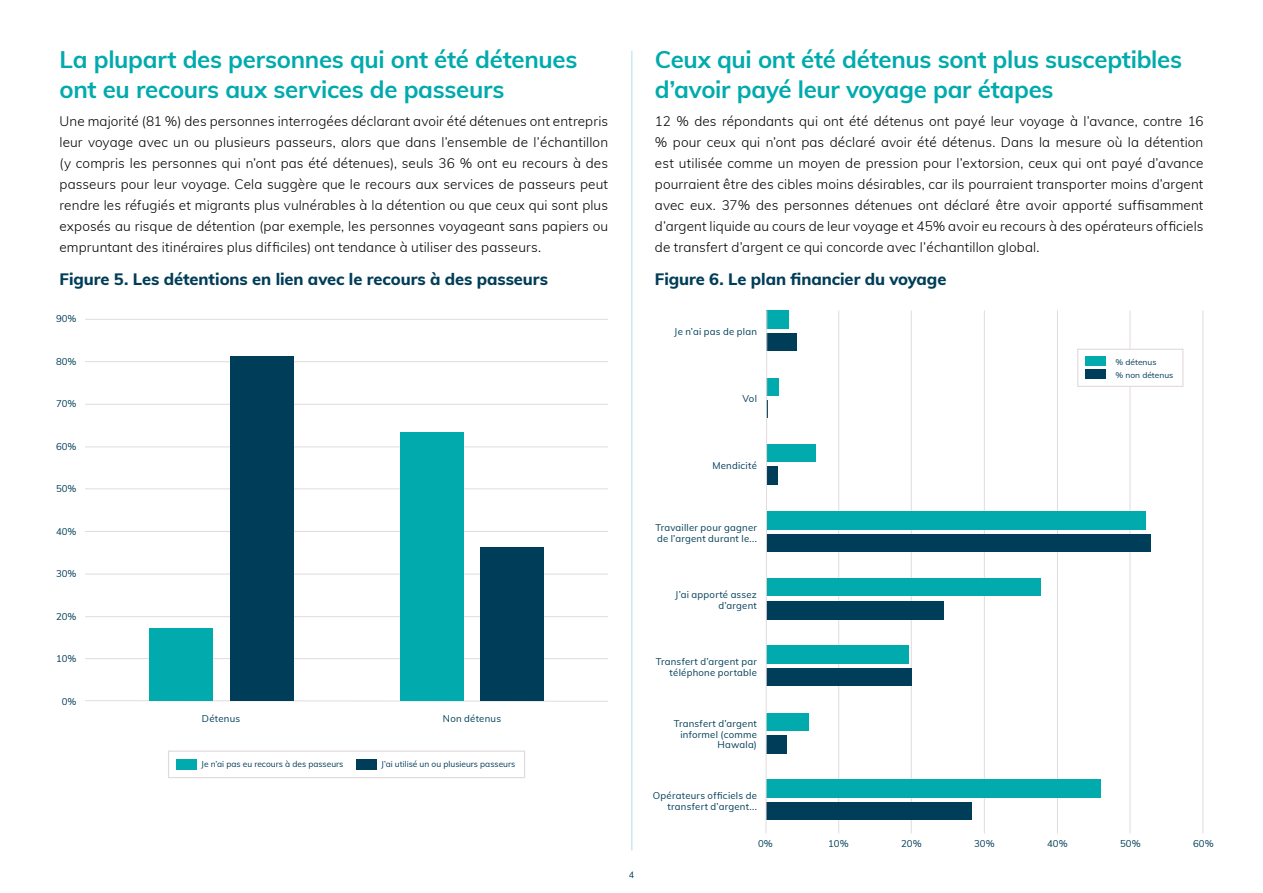
<style>
.page{position:relative;width:1263px;height:893px;background:#fff}
.page>*{position:absolute;margin:0;border:0;box-sizing:border-box;transform-origin:0 0}
.t1{font:700 24px/30px "Muli";letter-spacing:-.01em;color:#00aaad}
.t2{font:800 16.5px "Muli";letter-spacing:-.005em;color:#003d58}
.t3{font:300 13.5px/21px "Muli";letter-spacing:.01em;color:#000;text-align:justify}
.t4{font:9.6px/10.8px "Muli";letter-spacing:.025em;color:#003d58;text-align:right}
.t5{font:9px "Muli";color:#003d58}
.t6{font:8.4px "Muli";color:#003d58}
.t7{font:7.95px/12.9px "Muli";color:#003d58;scale:1.05 1}
</style>
<div class="page">
<hr style="left:631px;top:51px;width:1px;height:799px;background:#afdfe4">
<hr style="left:85px;top:319px;width:523px;height:1px;background:#e3dadd">
<hr style="left:85px;top:361px;width:523px;height:1px;background:#e3dadd">
<hr style="left:85px;top:404px;width:523px;height:1px;background:#e3dadd">
<hr style="left:85px;top:446px;width:523px;height:1px;background:#e3dadd">
<hr style="left:85px;top:488px;width:523px;height:1px;background:#e3dadd">
<hr style="left:85px;top:531px;width:523px;height:1px;background:#e3dadd">
<hr style="left:85px;top:574px;width:523px;height:1px;background:#e3dadd">
<hr style="left:85px;top:616px;width:523px;height:1px;background:#e3dadd">
<hr style="left:85px;top:658px;width:523px;height:1px;background:#e3dadd">
<svg style="left:85px;top:700px;width:523px;height:2px"></svg>
<div style="left:400px;top:433px;width:63px;height:268px;background:#00aaad"></div>
<div style="left:480px;top:548px;width:64px;height:153px;background:#003d58"></div>
<div style="left:149px;top:628px;width:64px;height:73px;background:#00aaad"></div>
<div style="left:230px;top:356px;width:63px;height:345px;background:#003d58"></div>
<div style="left:168px;top:750px;width:357px;height:28px;background:#fff;border:1px solid #e3dadd"></div>
<div style="left:176px;top:759px;width:21px;height:10px;background:#00aaad"></div>
<div style="left:356px;top:759px;width:21px;height:10px;background:#003d58"></div>
<hr style="left:1202px;top:310px;width:1px;height:523px;background:#e3dadd">
<hr style="left:1129px;top:310px;width:1px;height:523px;background:#e3dadd">
<hr style="left:1057px;top:310px;width:1px;height:523px;background:#e3dadd">
<hr style="left:984px;top:310px;width:1px;height:523px;background:#e3dadd">
<hr style="left:911px;top:310px;width:1px;height:523px;background:#e3dadd">
<hr style="left:838px;top:310px;width:1px;height:523px;background:#e3dadd">
<div style="left:766px;top:334px;width:31px;height:17px;background:#003d58"></div>
<div style="left:766px;top:467px;width:12px;height:18px;background:#003d58"></div>
<div style="left:766px;top:534px;width:385px;height:17px;background:#003d58"></div>
<div style="left:766px;top:601px;width:177px;height:18px;background:#003d58"></div>
<div style="left:766px;top:668px;width:145px;height:18px;background:#003d58"></div>
<div style="left:766px;top:735px;width:21px;height:18px;background:#003d58"></div>
<div style="left:766px;top:310px;width:23px;height:18px;background:#00aaad"></div>
<div style="left:766px;top:378px;width:13px;height:17px;background:#00aaad"></div>
<div style="left:766px;top:445px;width:50px;height:17px;background:#00aaad"></div>
<div style="left:766px;top:511px;width:380px;height:18px;background:#00aaad"></div>
<div style="left:766px;top:579px;width:275px;height:17px;background:#00aaad"></div>
<div style="left:766px;top:645px;width:143px;height:18px;background:#00aaad"></div>
<div style="left:766px;top:713px;width:43px;height:17px;background:#00aaad"></div>
<div style="left:766px;top:803px;width:206px;height:17px;background:#003d58"></div>
<div style="left:766px;top:780px;width:335px;height:18px;background:#00aaad"></div>
<svg style="left:765px;top:310px;width:3px;height:523px"></svg>
<div style="left:1077px;top:349px;width:106px;height:38px;background:#fff;border:1px solid #e3dadd"></div>
<div style="left:1086px;top:356px;width:20px;height:10px;background:#00aaad"></div>
<div style="left:1086px;top:369px;width:20px;height:10px;background:#003d58"></div>
<h1 class="t1" style="left:60px;top:43px;width:519px">La plupart des personnes qui ont été détenues ont eu recours aux services de passeurs</h1>
<p class="t3" style="left:60px;top:110px;width:550px">Une majorité (81 %) des personnes interrogées déclarant avoir été détenues ont entrepris leur voyage avec un ou plusieurs passeurs, alors que dans l’ensemble de l’échantillon (y compris les personnes qui n’ont pas été détenues), seuls 36 % ont eu recours à des passeurs pour leur voyage. Cela suggère que le recours aux services de passeurs peut rendre les réfugiés et migrants plus vulnérables à la détention ou que ceux qui sont plus exposés au risque de détention (par exemple, les personnes voyageant sans papiers ou empruntant des itinéraires plus difficiles) ont tendance à utiliser des passeurs.</p>
<p class="t2" style="left:60px;top:266px;width:490px">Figure 5. Les détentions en lien avec le recours à des passeurs</p>
<p class="t4" style="left:56px;top:313px;width:22px">90%</p>
<p class="t4" style="left:56px;top:355px;width:22px">80%</p>
<p class="t4" style="left:56px;top:398px;width:22px">70%</p>
<p class="t4" style="left:56px;top:440px;width:22px">60%</p>
<p class="t4" style="left:56px;top:483px;width:22px">50%</p>
<p class="t4" style="left:56px;top:525px;width:22px">40%</p>
<p class="t4" style="left:56px;top:568px;width:22px">30%</p>
<p class="t4" style="left:56px;top:610px;width:22px">20%</p>
<p class="t4" style="left:56px;top:653px;width:22px">10%</p>
<p class="t4" style="left:62px;top:696px;width:16px">0%</p>
<p class="t4" style="left:202px;top:713px;width:40px">Détenus</p>
<p class="t4" style="left:443px;top:713px;width:60px">Non détenus</p>
<p class="t6" style="left:201px;top:758px;width:144px">Je n’ai pas eu recours à des passeurs</p>
<p class="t6" style="left:381px;top:758px;width:135px">J’ai utilisé un ou plusieurs passeurs</p>
<h1 class="t1" style="left:655px;top:43px;width:529px">Ceux qui ont été détenus sont plus susceptibles d’avoir payé leur voyage par étapes</h1>
<p class="t3" style="left:655px;top:110px;width:550px">12 % des répondants qui ont été détenus ont payé leur voyage à l’avance, contre 16 % pour ceux qui n’ont pas déclaré avoir été détenus. Dans la mesure où la détention est utilisée comme un moyen de pression pour l’extorsion, ceux qui ont payé d’avance pourraient être des cibles moins désirables, car ils pourraient transporter moins d’argent avec eux. 37% des personnes détenues ont déclaré être avoir apporté suffisamment d’argent liquide au cours de leur voyage et 45% avoir eu recours à des opérateurs officiels de transfert d’argent ce qui concorde avec l’échantillon global.</p>
<p class="t2" style="left:655px;top:266px;width:293px">Figure 6. Le plan financier du voyage</p>
<p class="t4" style="left:674px;top:326px;width:84px">Je n’ai pas de plan</p>
<p class="t4" style="left:742px;top:393px;width:16px">Vol</p>
<p class="t7" style="left:1115px;top:355px;width:57px">% détenus<br>% non détenus</p>
<p class="t4" style="left:712px;top:460px;width:46px">Mendicité</p>
<p class="t5" style="left:629px;top:868px;width:7px">4</p>
<p class="t4" style="left:655px;top:522px;width:103px;text-align:left">Travailler pour gagner de l’argent durant le...</p>
<p class="t4" style="left:675px;top:589px;width:83px">J’ai apporté assez d’argent</p>
<p class="t4" style="left:656px;top:656px;width:103px">Transfert d’argent par téléphone portable</p>
<p class="t4" style="left:674px;top:717px;width:85px">Transfert d’argent informel (comme<br>Hawala)</p>
<p class="t4" style="left:653px;top:790px;width:106px">Opérateurs officiels de transfert d’argent...</p>
<p class="t4" style="left:758px;top:838px;width:16px">0%</p>
<p class="t4" style="left:828px;top:838px;width:22px">10%</p>
<p class="t4" style="left:901px;top:838px;width:22px">20%</p>
<p class="t4" style="left:974px;top:838px;width:22px">30%</p>
<p class="t4" style="left:1047px;top:838px;width:22px">40%</p>
<p class="t4" style="left:1120px;top:838px;width:22px">50%</p>
<p class="t4" style="left:1193px;top:838px;width:22px">60%</p>
</div>
